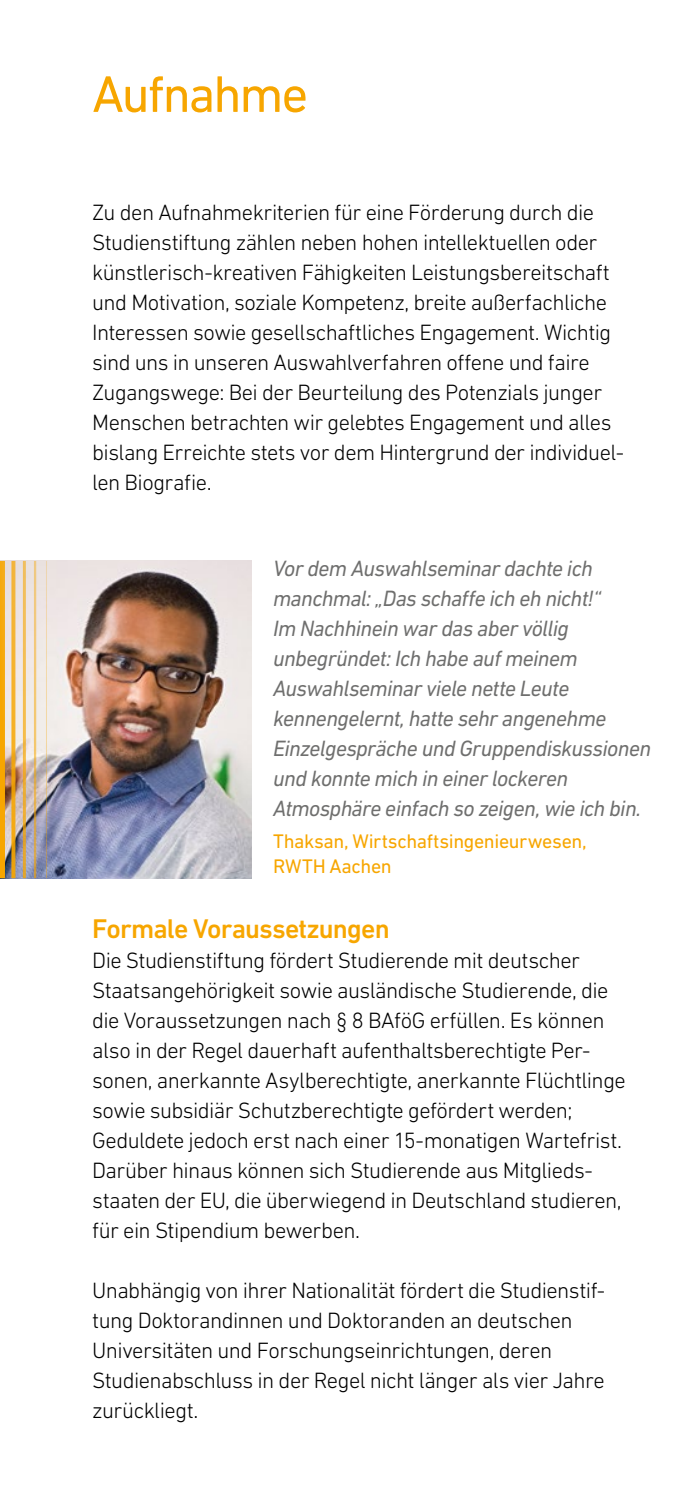
<style>
.page{position:relative;width:688px;height:1489px;background:#fff}
.page>*{position:absolute;margin:0;border:0;box-sizing:border-box;transform-origin:0 0}
._1-_Head_orange{font:52.25px "DIN Next LT Pro";letter-spacing:-.045em;color:#f7a600}
._2-_Subhead{font:500 27.5px "DIN Next LT Pro";letter-spacing:-.03em;color:#f7a600}
._3-_Fließ{font:300 22.5px/30px "DIN Next LT Pro";letter-spacing:-.025em;color:#000}
._5-_Zitat{font:italic 22.5px/30px "DIN Next LT Pro";letter-spacing:-.025em;color:#6f6f6e}
._5-_Zitat_Name_orang{font:20px/25px "DIN Next LT Pro";letter-spacing:-.02em;color:#f7a600}
</style>
<div class="page">
<img style="left:5px;top:561px;width:247px;height:317px">
<hr style="left:46px;top:561px;width:1px;height:317px;background:#f7a600">
<hr style="left:34px;top:561px;width:2px;height:317px;background:#f7a600">
<hr style="left:23px;top:561px;width:3px;height:317px;background:#f7a600">
<svg style="left:11px;top:561px;width:4px;height:317px"></svg>
<svg style="left:0;top:561px;width:5px;height:317px;fill:#f6a603"></svg>
<p class="_1-_Head_orange" style="left:92px;top:64px;width:217px">Aufnahme</p>
<p class="_3-_Fließ" style="left:92px;top:197px;width:533px">Zu den Aufnahmekriterien für eine Förderung durch die Studienstiftung zählen neben hohen intellektuellen oder künstlerisch-kreativen Fähigkeiten Leistungsbereitschaft und Motivation, soziale Kompetenz, breite außerfachliche Interessen sowie gesellschaftliches Engagement. Wichtig sind uns in unseren Auswahlverfahren offene und faire Zugangswege: Bei der Beurteilung des Potenzials junger Menschen betrachten wir gelebtes Engagement und alles bislang Erreichte stets vor dem Hintergrund der individuel&shy;len Biografie.</p>
<p class="_5-_Zitat" style="left:273px;top:553px;width:379px">Vor dem Auswahlseminar dachte ich manchmal: „Das schaffe ich eh nicht!“<br>Im Nachhinein war das aber völlig unbegründet: Ich habe auf meinem Auswahlseminar viele nette Leute kennengelernt, hatte sehr angenehme Einzelgespräche und Gruppendiskussionen und konnte mich in einer lockeren Atmosphäre einfach so zeigen, wie ich bin.</p>
<p class="_5-_Zitat_Name_orang" style="left:273px;top:828px;width:315px">Thaksan, Wirtschaftsingenieurwesen,<br>RWTH Aachen</p>
<p class="_2-_Subhead" style="left:92px;top:912px;width:299px">Formale Voraussetzungen</p>
<p class="_3-_Fließ" style="left:92px;top:944px;width:535px">Die Studienstiftung fördert Studierende mit deutscher Staatsangehörigkeit sowie ausländische Studierende, die die Voraussetzungen nach § 8 BAföG erfüllen. Es können also in der Regel dauerhaft aufenthaltsberechtigte Per&shy;sonen, anerkannte Asylberechtigte, anerkannte Flüchtlinge sowie subsidiär Schutzberechtigte gefördert werden; Geduldete jedoch erst nach einer 15-monatigen Wartefrist.<br>Darüber hinaus können sich Studierende aus Mitglieds&shy;staaten der EU, die überwiegend in Deutschland studieren, für ein Stipendium bewerben.</p>
<p class="_3-_Fließ" style="left:92px;top:1274px;width:514px">Unabhängig von ihrer Nationalität fördert die Studienstif&shy;tung Doktorandinnen und Doktoranden an deutschen Universitäten und Forschungseinrichtungen, deren Studienabschluss in der Regel nicht länger als vier Jahre zurückliegt.</p>
</div>
